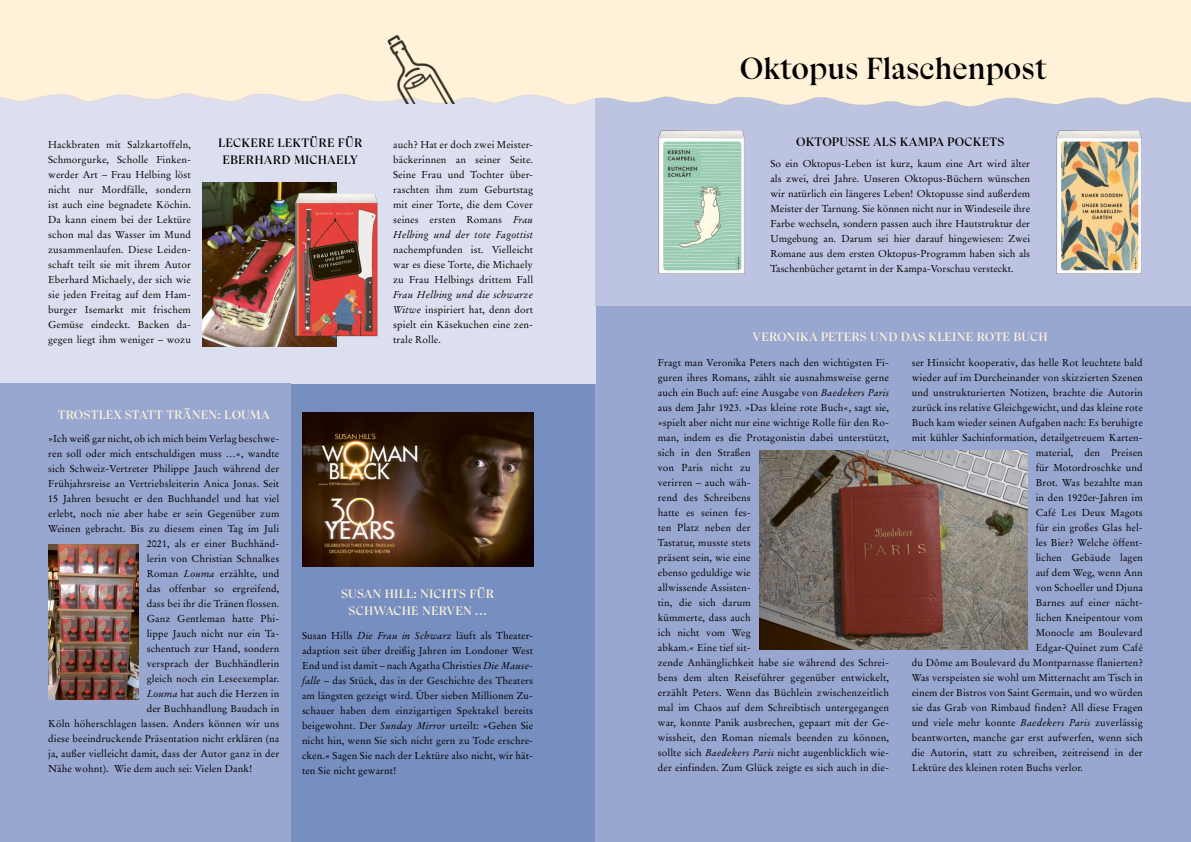
<style>
.page{position:relative;width:1191px;height:842px;background:#fff}
.page>*{position:absolute;margin:0;border:0;box-sizing:border-box;transform-origin:0 0}
.t1{font:700 30px "Apparel";color:#000}
.t2{font:700 12px/17px "Apparel";letter-spacing:.015em;color:#fff3d9;text-align:center}
.t3{font:700 12px/17px "Apparel";letter-spacing:.025em;color:#000;text-align:center}
.t4{font:10px/15px "Stempel Garamond LT Pro";letter-spacing:.01em;color:#000;text-align:justify}
.s1{font-style:italic}
</style>
<div class="page">
<img style="left:0;top:0;width:1191px;height:128px">
<div style="left:0;top:377px;width:595px;height:465px;background:#778ec0"></div>
<div style="left:595px;top:289px;width:596px;height:553px;background:#98a7d0"></div>
<div style="left:0;top:128px;width:595px;height:256px;background:#dcdfef"></div>
<div style="left:595px;top:128px;width:596px;height:178px;background:#bdc4e1"></div>
<div style="left:0;top:384px;width:291px;height:458px;background:#98a7d0"></div>
<img style="left:202px;top:183px;width:134px;height:163px">
<img style="left:275px;top:191px;width:103px;height:145px">
<img style="left:658px;top:130px;width:87px;height:144px">
<img style="left:1056px;top:130px;width:86px;height:144px">
<img style="left:48px;top:544px;width:90px;height:156px">
<img style="left:302px;top:412px;width:231px;height:154px">
<img style="left:383px;top:35px;width:81px;height:68px">
<img style="left:759px;top:450px;width:268px;height:199px">
<p class="t4" style="left:48px;top:137px;width:144px">Hackbraten mit Salzkartoffeln, Schmorgurke, Scholle Finken&shy;werder Art – Frau Helbing löst nicht nur Mordfälle, sondern ist auch eine begnadete Köchin.<br>Da kann einem bei der Lektüre schon mal das Wasser im Mund zusammenlaufen. Diese Leiden&shy;schaft teilt sie mit ihrem Autor Eberhard Michaely, der sich wie sie jeden Freitag auf dem Ham&shy;burger Isemarkt mit frischem Gemüse eindeckt. Backen da&shy;gegen liegt ihm weniger – wozu</p>
<p class="t3" style="left:218px;top:134px;width:146px">LECKERE LEKTÜRE FÜR<br>EBERHARD MICHAELY</p>
<p class="t2" style="left:58px;top:406px;width:213px">TROSTLEX STATT TRÄNEN: LOUMA</p>
<p class="t4" style="left:393px;top:137px;width:141px">auch? Hat er doch zwei Meister&shy;bäckerinnen an seiner Seite.<br>Seine Frau und Tochter über&shy;raschten ihm zum Geburtstag mit einer Torte, die dem Cover seines ersten Romans <span class="s1">Frau Helbing und der tote Fagottist</span></p>
<p class="t4" style="left:393px;top:242px;width:141px">nachempfunden ist. Vielleicht war es diese Torte, die Michaely zu Frau Helbings drittem Fall</p>
<p class="t4" style="left:393px;top:287px;width:141px"><span class="s1">Frau Helbing und die schwarze Witwe</span> inspiriert hat, denn dort spielt ein Käsekuchen eine zen&shy;trale Rolle.</p>
<p class="t4" style="left:48px;top:431px;width:233px">»Ich weiß gar nicht, ob ich mich beim Verlag beschwe-</p>
<p class="t4" style="left:48px;top:446px;width:233px">ren soll oder mich entschuldigen muss …«, wandte</p>
<p class="t4" style="left:48px;top:461px;width:233px">sich Schweiz-Vertreter Philippe Jauch während der</p>
<p class="t4" style="left:48px;top:476px;width:233px">Frühjahrsreise an Vertriebsleiterin Anica Jonas. Seit</p>
<p class="t4" style="left:48px;top:491px;width:233px">15 Jahren besucht er den Buchhandel und hat viel</p>
<p class="t4" style="left:48px;top:506px;width:233px">erlebt, noch nie aber habe er sein Gegenüber zum</p>
<p class="t4" style="left:48px;top:521px;width:233px">Weinen gebracht. Bis zu diesem einen Tag im Juli</p>
<p class="t4" style="left:147px;top:536px;width:134px">2021, als er einer Buchhänd-</p>
<p class="t4" style="left:147px;top:551px;width:134px">lerin von Christian Schnalkes</p>
<p class="t4" style="left:147px;top:566px;width:134px">Roman <span class="s1">Louma</span> erzählte, und</p>
<p class="t4" style="left:147px;top:581px;width:134px">das offenbar so ergreifend,</p>
<p class="t4" style="left:147px;top:596px;width:134px">dass bei ihr die Tränen flossen.</p>
<p class="t4" style="left:147px;top:611px;width:134px">Ganz Gentleman hatte Phi-</p>
<p class="t4" style="left:147px;top:626px;width:134px">lippe Jauch nicht nur ein Ta-</p>
<p class="t4" style="left:147px;top:641px;width:134px">schentuch zur Hand, sondern</p>
<p class="t4" style="left:147px;top:656px;width:134px">versprach der Buchhändlerin</p>
<p class="t4" style="left:147px;top:671px;width:134px">gleich noch ein Leseexemplar.</p>
<p class="t4" style="left:147px;top:686px;width:134px"><span class="s1">Louma</span> hat auch die Herzen in</p>
<p class="t4" style="left:147px;top:701px;width:134px">der Buchhandlung Baudach in</p>
<p class="t4" style="left:48px;top:716px;width:233px">Köln höherschlagen lassen. Anders können wir uns</p>
<p class="t4" style="left:48px;top:731px;width:233px">diese beeindruckende Präsentation nicht erklären (na</p>
<p class="t4" style="left:48px;top:746px;width:233px">ja, außer vielleicht damit, dass der Autor ganz in der</p>
<p class="t4" style="left:48px;top:761px;width:206px">Nähe wohnt). Wie dem auch sei: Vielen Dank!</p>
<p class="t2" style="left:341px;top:585px;width:154px">SUSAN HILL: NICHTS FÜR<br>SCHWACHE NERVEN ...</p>
<p class="t4" style="left:302px;top:627px;width:233px">Susan Hills <span class="s1">Die Frau in Schwarz</span> läuft als Theater&shy;adaption seit über dreißig Jahren im Londoner West End und ist damit – nach Agatha Christies <span class="s1">Die Mause&shy;falle</span> – das Stück, das in der Geschichte des Theaters am längsten gezeigt wird. Über sieben Millionen Zu&shy;schauer haben dem einzigartigen Spektakel bereits beigewohnt. Der <span class="s1">Sunday Mirror</span> urteilt: »Gehen Sie nicht hin, wenn Sie sich nicht gern zu Tode erschre&shy;cken.« Sagen Sie nach der Lektüre also nicht, wir hät&shy;ten Sie nicht gewarnt!</p>
<h1 class="t1" style="left:740px;top:50px;width:308px">Oktopus Flaschenpost</h1>
<p class="t3" style="left:796px;top:133px;width:210px">OKTOPUSSE ALS KAMPA POCKETS</p>
<p class="t4" style="left:770px;top:156px;width:261px">So ein Oktopus-Leben ist kurz, kaum eine Art wird älter als zwei, drei Jahre. Unseren Oktopus-Büchern wünschen wir natürlich ein längeres Leben! Oktopusse sind außerdem Meister der Tarnung. Sie können nicht nur in Windeseile ihre Farbe wechseln, sondern passen auch ihre Hautstruktur der Umgebung an. Darum sei hier darauf hingewiesen: Zwei Romane aus dem ersten Oktopus-Programm haben sich als Taschenbücher getarnt in der Kampa-Vorschau versteckt.</p>
<p class="t2" style="left:753px;top:328px;width:296px">VERONIKA PETERS UND DAS KLEINE ROTE BUCH</p>
<p class="t4" style="left:658px;top:355px;width:233px;text-align:left">Fragt man Veronika Peters nach den wichtigsten Fi&shy;guren ihres Romans, zählt sie ausnahmsweise gerne auch ein Buch auf: eine Ausgabe von <span class="s1">Baedekers Paris </span>aus dem Jahr 1923. »Das kleine rote Buch«, sagt sie, »spielt aber nicht nur eine wichtige Rolle für den Ro&shy;man, indem es die Protagonistin dabei unterstützt, sich in den Straßen<br>von Paris nicht zu<br>verirren – auch wäh-<br>rend des Schreibens<br>hatte es seinen fes-<br>ten Platz neben der<br>Tastatur, musste stets<br>präsent sein, wie eine<br>ebenso geduldige wie<br>allwissende Assisten-<br>tin, die sich darum<br>kümmerte, dass auch<br>ich nicht vom Weg<br>abkam.« Eine tief sit-<br>zende Anhänglichkeit habe sie während des Schrei&shy;bens dem alten Reiseführer gegenüber entwickelt, erzählt Peters. Wenn das Büchlein zwischenzeitlich mal im Chaos auf dem Schreibtisch untergegangen war, konnte Panik ausbrechen, gepaart mit der Ge&shy;wissheit, den Roman niemals beenden zu können, sollte sich <span class="s1">Baedekers Paris</span> nicht augenblicklich wie&shy;der einfinden. Zum Glück zeigte es sich auch in die-</p>
<p class="t4" style="left:911px;top:355px;width:233px">ser Hinsicht kooperativ, das helle Rot leuchtete bald</p>
<p class="t4" style="left:911px;top:370px;width:233px">wieder auf im Durcheinander von skizzierten Szenen</p>
<p class="t4" style="left:911px;top:385px;width:233px">und unstrukturierten Notizen, brachte die Autorin</p>
<p class="t4" style="left:911px;top:400px;width:233px">zurück ins relative Gleichgewicht, und das kleine rote</p>
<p class="t4" style="left:911px;top:415px;width:233px">Buch kam wieder seinen Aufgaben nach: Es beruhigte</p>
<p class="t4" style="left:911px;top:430px;width:233px">mit kühler Sachinformation, detailgetreuem Karten-</p>
<p class="t4" style="left:1035px;top:445px;width:109px">material, den Preisen</p>
<p class="t4" style="left:1035px;top:460px;width:108px">für Motordroschke und</p>
<p class="t4" style="left:1035px;top:475px;width:109px">Brot. Was bezahlte man</p>
<p class="t4" style="left:1035px;top:490px;width:108px">in den 1920er-Jahren im</p>
<p class="t4" style="left:1035px;top:505px;width:108px">Café Les Deux Magots</p>
<p class="t4" style="left:1035px;top:520px;width:109px">für ein großes Glas hel-</p>
<p class="t4" style="left:1035px;top:535px;width:108px">les Bier? Welche öffent-</p>
<p class="t4" style="left:1035px;top:550px;width:109px">lichen Gebäude lagen</p>
<p class="t4" style="left:1035px;top:565px;width:109px">auf dem Weg, wenn Ann</p>
<p class="t4" style="left:1035px;top:580px;width:109px">von Schoeller und Djuna</p>
<p class="t4" style="left:1035px;top:595px;width:108px">Barnes auf einer nächt-</p>
<p class="t4" style="left:1035px;top:610px;width:109px">lichen Kneipentour vom</p>
<p class="t4" style="left:1035px;top:625px;width:109px">Monocle am Boulevard</p>
<p class="t4" style="left:1035px;top:640px;width:109px">Edgar-Quinet zum Café</p>
<p class="t4" style="left:911px;top:655px;width:233px">du Dôme am Boulevard du Montparnasse flanierten?</p>
<p class="t4" style="left:911px;top:670px;width:233px">Was verspeisten sie wohl um Mitternacht am Tisch in</p>
<p class="t4" style="left:911px;top:685px;width:233px">einem der Bistros von Saint Germain, und wo würden</p>
<p class="t4" style="left:911px;top:700px;width:233px">sie das Grab von Rimbaud finden? All diese Fragen</p>
<p class="t4" style="left:911px;top:715px;width:233px">und viele mehr konnte <span class="s1">Baedekers Paris</span> zuverlässig</p>
<p class="t4" style="left:911px;top:730px;width:233px">beantworten, manche gar erst aufwerfen, wenn sich</p>
<p class="t4" style="left:911px;top:745px;width:233px">die Autorin, statt zu schreiben, zeitreisend in der</p>
<p class="t4" style="left:911px;top:760px;width:173px">Lektüre des kleinen roten Buchs verlor.</p>
</div>
